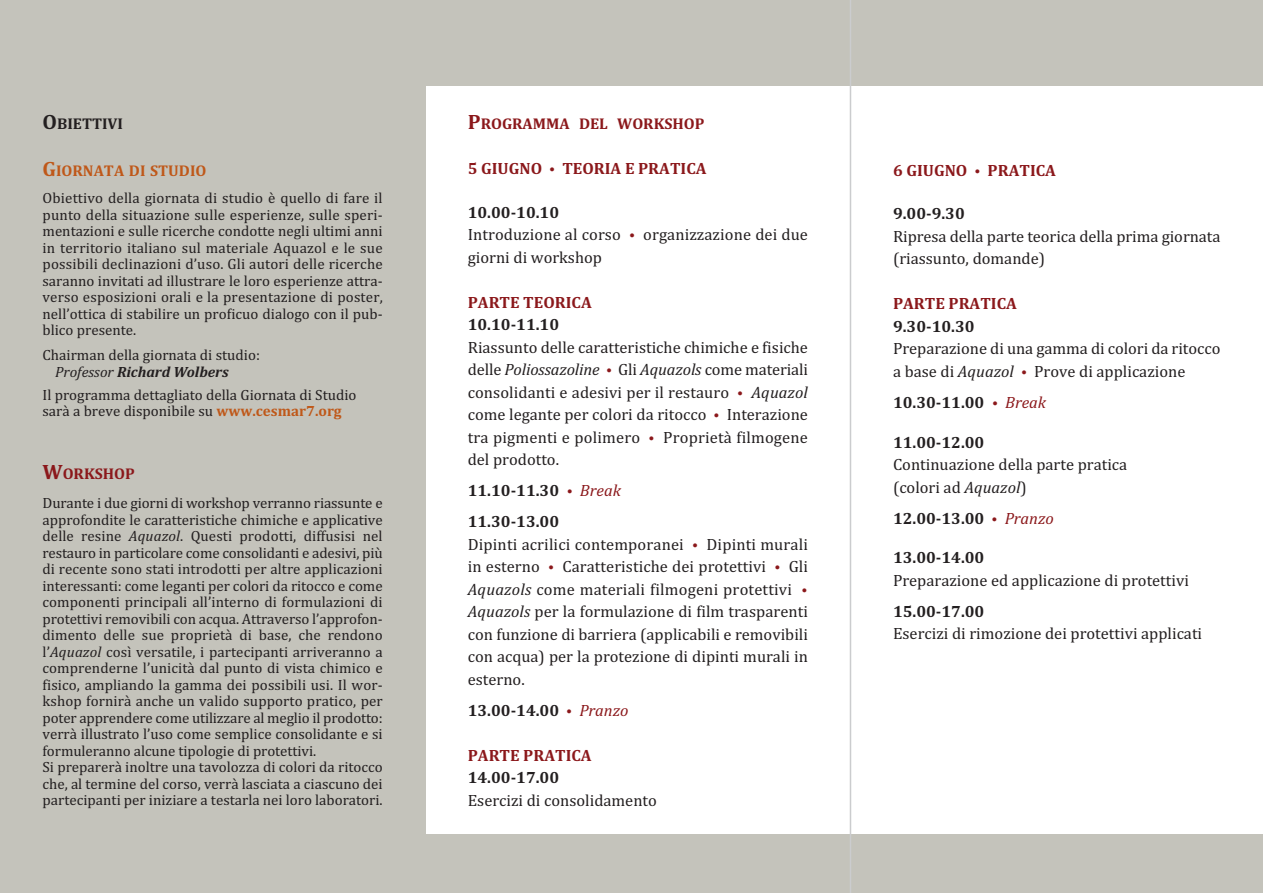
<style>
.page{position:relative;width:1263px;height:893px;background:#fff}
.page>*{position:absolute;margin:0;border:0;box-sizing:border-box;transform-origin:0 0}
.t1{font:16.5px/22.5px "Cambria";color:#231f20}
.t2{font:700 16.5px/31px "Cambria";color:#231f20}
.t3{font:700 16.5px "Cambria";color:#8b181b}
.t4{font:700 15.75px "Cambria";color:#8b181b}
.t5{font:700 15.75px "Cambria";color:#bf5819}
.t6{font:700 15.75px "Cambria";color:#231f20}
.t7{font:15px/16.5px "Cambria";color:#231f20}
.s1{font-size:21px}
.s2{font-style:italic}
.s3{font-weight:700;font-style:italic}
.s4{font-weight:700;color:#bf5819}
.s5{font-weight:700}
.s6{font-weight:400;font-style:italic;color:#8b181b}
</style>
<div class="page">
<div style="left:0;top:0;width:425px;height:893px;background:#c4c3bb"></div>
<div style="left:405px;top:0;width:858px;height:85px;background:#c4c3bb"></div>
<div style="left:395px;top:835px;width:868px;height:58px;background:#c4c3bb"></div>
<hr style="left:850px;top:0;width:1px;height:893px;background:#cbccce">
<p class="t6" style="left:43px;top:118px;width:82px"><span class="s1">O</span>BIETTIVI</p>
<p class="t5" style="left:43px;top:165px;width:165px"><span class="s1">G</span>IORNATA DI STUDIO</p>
<p class="t7" style="left:43px;top:191px;width:342px;text-align:justify">Obiettivo della giornata di studio è quello di fare il punto della situazione sulle esperienze, sulle speri‐ mentazioni e sulle ricerche condotte negli ultimi anni in territorio italiano sul materiale Aquazol e le sue possibili declinazioni d’uso. Gli autori delle ricerche saranno invitati ad illustrare le loro esperienze attra‐ verso esposizioni orali e la presentazione di poster, nell’ottica di stabilire un proficuo dialogo con il pub‐ blico presente.</p>
<p class="t7" style="left:55px;top:348px;width:206px;text-indent:-13px">Chairman della giornata di studio:<br><span class="s2">Professor</span> <span class="s3">Richard Wolbers</span></p>
<p class="t7" style="left:43px;top:388px;width:315px">Il programma dettagliato della Giornata di Studio sarà a breve disponibile su <span class="s4">www.cesmar7.org</span></p>
<p class="t4" style="left:43px;top:468px;width:94px"><span class="s1">W</span>ORKSHOP</p>
<p class="t7" style="left:43px;top:496px;width:342px">Durante i due giorni di workshop verranno riassunte e approfondite le caratteristiche chimiche e applicative delle resine <span class="s2">Aquazol</span>. Questi prodotti, diffusisi nel restauro in particolare come consolidanti e adesivi, più di recente sono stati introdotti per altre applicazioni interessanti: come leganti per colori da ritocco e come componenti principali all’interno di formulazioni di protettivi removibili con acqua. Attraverso l’approfon‐ dimento delle sue proprietà di base, che rendono l’<span class="s2">Aquazol</span> così versatile, i partecipanti arriveranno a comprenderne l’unicità dal punto di vista chimico e fisico, ampliando la gamma dei possibili usi. Il wor‐ kshop fornirà anche un valido supporto pratico, per poter apprendere come utilizzare al meglio il prodotto: verrà illustrato l’uso come semplice con solidante e si formuleranno alcune tipologie di protettivi.<br>Si preparerà inoltre una tavolozza di colori da ritocco che, al termine del corso, verrà lasciata a ciascuno dei partecipanti per iniziare a testarla nei loro laboratori.</p>
<p class="t4" style="left:468px;top:118px;width:238px"><span class="s1">P</span>ROGRAMMA DEL WORKSHOP</p>
<p class="t3" style="left:468px;top:163px;width:240px">5 GIUGNO <sup>.</sup> TEORIA E PRATICA</p>
<p class="t1" style="left:468px;top:203px;width:342px"><span class="s5">10.00-10.10<br></span>Introduzione al corso <sup>.</sup> organizzazione dei due giorni di workshop</p>
<p class="t3" style="left:468px;top:296px;width:125px">PARTE TEORICA</p>
<p class="t2" style="left:468px;top:311px;width:93px">10.10-11.10</p>
<p class="t1" style="left:468px;top:338px;width:342px;text-align:justify">Riassunto delle caratteristiche chimiche e fisiche delle <span class="s2">Poliossazoline</span> <sup>.</sup> Gli <span class="s2">Aquazols</span> come materiali consolidanti e adesivi per il restauro <sup>.</sup> <span class="s2">Aquazol </span>come legante per colori da ritocco <sup>.</sup> Interazione tra pigmenti e polimero <sup>.</sup> Proprietà filmogene del prodotto.</p>
<p class="t2" style="left:468px;top:477px;width:155px">11.10-11.30 <sup>.</sup> <span class="s6">Break<br></span>11.30-13.00</p>
<p class="t1" style="left:468px;top:535px;width:342px;text-align:justify">Dipinti acrilici contemporanei <sup>.</sup> Dipinti murali in esterno <sup>.</sup> Caratteristiche dei protettivi <sup>.</sup> Gli <span class="s2">Aquazols</span> come materiali filmogeni protettivi <sup>.<br></sup><span class="s2">Aquazols</span> per la formulazione di film trasparenti con funzione di barriera (applicabili e removibili con acqua) per la protezione di dipinti murali in esterno.</p>
<p class="t2" style="left:468px;top:696px;width:162px">13.00-14.00 <sup>.</sup> <span class="s6">Pranzo</span></p>
<p class="t3" style="left:468px;top:749px;width:125px">PARTE PRATICA</p>
<p class="t2" style="left:468px;top:764px;width:93px">14.00-17.00</p>
<p class="t1" style="left:468px;top:791px;width:191px">Esercizi di consolidamento</p>
<p class="t3" style="left:893px;top:164px;width:164px">6 GIUGNO <sup>.</sup> PRATICA</p>
<p class="t2" style="left:893px;top:200px;width:73px">9.00-9.30</p>
<p class="t1" style="left:893px;top:226px;width:329px">Ripresa della parte teorica della prima giornata (riassunto, domande)</p>
<p class="t3" style="left:893px;top:298px;width:125px">PARTE PRATICA</p>
<p class="t2" style="left:893px;top:312px;width:83px">9.30-10.30</p>
<p class="t1" style="left:893px;top:339px;width:329px">Preparazione di una gamma di colori da ritocco a base di <span class="s2">Aquazol</span> <sup>.</sup> Prove di applicazione</p>
<p class="t2" style="left:893px;top:388px;width:155px">10.30-11.00 <sup>.</sup> <span class="s6">Break</span></p>
<p class="t2" style="left:893px;top:428px;width:93px">11.00-12.00</p>
<p class="t1" style="left:893px;top:455px;width:236px">Continuazione della parte pratica (colori ad <span class="s2">Aquazol</span>)</p>
<p class="t2" style="left:893px;top:504px;width:162px">12.00-13.00 <sup>.</sup> <span class="s6">Pranzo</span></p>
<p class="t2" style="left:893px;top:544px;width:93px">13.00-14.00</p>
<p class="t1" style="left:893px;top:570px;width:297px">Preparazione ed applicazione di protettivi</p>
<p class="t2" style="left:893px;top:597px;width:93px">15.00-17.00</p>
<p class="t1" style="left:893px;top:624px;width:311px">Esercizi di rimozione dei protettivi applicati</p>
</div>
